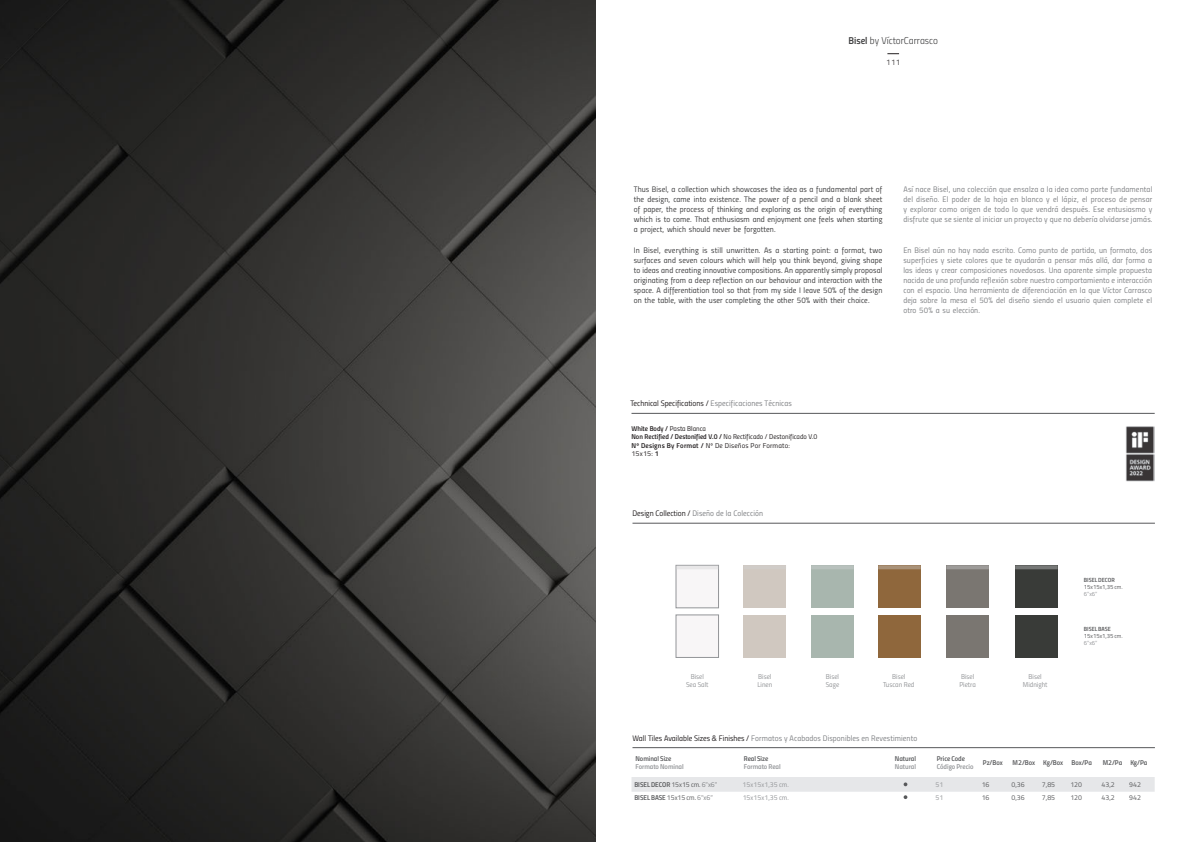
<style>
.page{position:relative;width:1191px;height:842px;background:#fff}
.page>*{position:absolute;margin:0;border:0;box-sizing:border-box;transform-origin:0 0}
.t1{font:10px "Titillium Light Upright";color:#3e3e3f}
.t2{font:8px/10px "Titillium Regular Upright";letter-spacing:.01em;color:#808285;text-align:justify}
.t3{font:8px/10px "Titillium Regular Upright";letter-spacing:.01em;color:#3e3e3f;text-align:justify}
.t4{font:8px "Titillium Regular Upright";letter-spacing:.01em;color:#231f20}
.t5{font:8px "Titillium Light Upright";color:#231f20}
.t6{font:7px "Titillium Semibold Upright";letter-spacing:-.005em;color:#57585a}
.t7{font:7px "Titillium Regular Upright";color:#939598}
.t8{font:7px "Titillium Regular Upright";color:#231f20}
.t9{font:7px "Titillium Semibold Upright";letter-spacing:-.005em;color:#939598}
.t10{font:7px "Titillium Regular Upright";letter-spacing:.025em;color:#231f20;scale:1.04 1}
.t11{font:7px "Titillium Regular Upright";color:#57585a}
.t12{font:7px "Titillium Regular Upright";color:#231f20;scale:1.04 1}
.t13{font:6px "Titillium Regular Upright";letter-spacing:-.005em;color:#57585a}
.t14{font:6px "Titillium Semibold Upright";letter-spacing:-.005em;color:#57585a}
.t15{font:6px "Titillium Regular Upright";color:#939598}
.s1{font-family:"Titillium Semibold Upright"}
.s2{color:#808285}
.s3{color:#231f20}
.s4{font-family:"Titillium Regular Upright"}
.s5{font-family:"Titillium Regular Upright";color:#808285}
</style>
<div class="page">
<svg style="left:887px;top:54px;width:12px;height:1px"></svg>
<hr style="left:631px;top:413px;width:523px;height:1px;background:#57585a">
<div style="left:676px;top:615px;width:42px;height:42px;background:#f8f6f7;border:1px solid #939598"></div>
<div style="left:743px;top:615px;width:43px;height:42px;background:#d0c8c0"></div>
<div style="left:811px;top:615px;width:42px;height:42px;background:#a8b6ae"></div>
<div style="left:878px;top:615px;width:42px;height:42px;background:#8f673c"></div>
<div style="left:946px;top:615px;width:43px;height:42px;background:#7a7671"></div>
<div style="left:1015px;top:615px;width:42px;height:42px;background:#393b38"></div>
<div style="left:676px;top:565px;width:42px;height:43px;background:#f8f6f7;border:1px solid #939598"></div>
<div style="left:743px;top:565px;width:43px;height:43px;background:#d0c8c0"></div>
<div style="left:811px;top:565px;width:42px;height:43px;background:#a8b6ae"></div>
<div style="left:878px;top:565px;width:42px;height:43px;background:#8f673c"></div>
<div style="left:946px;top:565px;width:43px;height:43px;background:#7a7671"></div>
<div style="left:1015px;top:565px;width:42px;height:43px;background:#393b38"></div>
<svg style="left:676px;top:565px;width:42px;height:4px"></svg>
<hr style="left:743px;top:565px;width:43px;height:4px;background:#d0ccc8">
<hr style="left:811px;top:565px;width:42px;height:4px;background:#b8c1bd">
<svg style="left:878px;top:565px;width:42px;height:4px"></svg>
<svg style="left:946px;top:565px;width:43px;height:4px"></svg>
<svg style="left:1015px;top:565px;width:42px;height:4px"></svg>
<hr style="left:632px;top:747px;width:523px;height:1px;background:#57585a">
<svg style="left:631px;top:777px;width:523px;height:22px"></svg>
<hr style="left:632px;top:523px;width:523px;height:1px;background:#57585a">
<img style="left:1126px;top:426px;width:28px;height:55px">
<img style="left:0;top:0;width:595px;height:842px">
<p class="t1" style="left:848px;top:33px;width:91px"><span class="s1">Bisel</span> by VíctorCarrasco</p>
<p class="t5" style="left:886px;top:56px;width:16px">111</p>
<p class="t3" style="left:634px;top:183px;width:250px">Thus Bisel, a collection which showcases the idea as a fundamental part of the design, came into existence. The power of a pencil and a blank sheet of paper, the process of thinking and exploring as the origin of everything which is to come. That enthusiasm and enjoyment one feels when starting a project, which should never be forgotten.</p>
<p class="t2" style="left:903px;top:183px;width:250px">Así nace Bisel, una colección que ensalza a la idea como parte fundamental del diseño. El poder de la hoja en blanco y el lápiz, el proceso de pensar y explorar como origen de todo lo que vendrá después. Ese entusiasmo y disfrute que se siente al iniciar un proyecto y que no debería olvidarse jamás.</p>
<p class="t3" style="left:634px;top:245px;width:250px">In Bisel, everything is still unwritten. As a starting point: a format, two surfaces and seven colours which will help you think beyond, giving shape to ideas and creating innovative compositions. An apparently simply proposal originating from a deep reflection on our behaviour and interaction with the space. A differentiation tool so that from my side I leave 50% of the design on the table, with the user completing the other 50% with their choice.</p>
<p class="t2" style="left:903px;top:245px;width:250px">En Bisel aún no hay nada escrito. Como punto de partida, un formato, dos superficies y siete colores que te ayudarán a pensar más allá, dar forma a las ideas y crear composiciones novedosas. Una aparente simple propuesta nacida de una profunda reflexión sobre nuestro comportamiento e interacción con el espacio. Una herramienta de diferenciación en la que Víctor Carrasco deja sobre la mesa el 50% del diseño siendo el usuario quien complete el otro 50% a su elección.</p>
<p class="t4" style="left:630px;top:397px;width:163px">Technical Specifications / <span class="s2">Especificaciones Técnicas</span></p>
<p class="t8" style="left:631px;top:423px;width:76px"><span class="s1">White Body /</span> Pasta Blanca</p>
<p class="t8" style="left:631px;top:432px;width:187px"><span class="s1">Non Rectified / Destonified V.0 /</span> No Rectificado / Destonificado V.0</p>
<p class="t10" style="left:631px;top:440px;width:154px"><span class="s1">Nº Designs By Format /</span> Nº De Diseños Por Formato:</p>
<p class="t12" style="left:631px;top:448px;width:28px">15x15: <span class="s1">1</span></p>
<p class="t2" style="left:632px;top:508px;width:132px"><span class="s3">Design Collection /</span> Diseño de la Colección</p>
<p class="t14" style="left:1084px;top:575px;width:32px">BISEL DECOR</p>
<p class="t13" style="left:1084px;top:582px;width:40px">15x15x1,35 cm.</p>
<p class="t15" style="left:1084px;top:589px;width:15px">6”x6”</p>
<p class="t14" style="left:1084px;top:625px;width:28px">BISEL BASE</p>
<p class="t13" style="left:1084px;top:632px;width:40px">15x15x1,35 cm.</p>
<p class="t15" style="left:1084px;top:639px;width:15px">6”x6”</p>
<p class="t7" style="left:690px;top:671px;width:15px">Bisel</p>
<p class="t7" style="left:686px;top:680px;width:24px">Sea Salt</p>
<p class="t7" style="left:758px;top:671px;width:15px">Bisel</p>
<p class="t7" style="left:757px;top:680px;width:16px">Linen</p>
<p class="t7" style="left:826px;top:671px;width:15px">Bisel</p>
<p class="t7" style="left:825px;top:680px;width:15px">Sage</p>
<p class="t7" style="left:892px;top:671px;width:15px">Bisel</p>
<p class="t7" style="left:883px;top:680px;width:33px">Tuscan Red</p>
<p class="t7" style="left:961px;top:671px;width:15px">Bisel</p>
<p class="t7" style="left:959px;top:680px;width:18px">Pietra</p>
<p class="t7" style="left:1028px;top:671px;width:15px">Bisel</p>
<p class="t7" style="left:1023px;top:680px;width:26px">Midnight</p>
<p class="t2" style="left:632px;top:733px;width:286px"><span class="s3">Wall Tiles Available Sizes &amp; Finishes /</span> Formatos y Acabados Disponibles en Revestimiento</p>
<p class="t6" style="left:635px;top:753px;width:37px">Nominal Size</p>
<p class="t9" style="left:635px;top:761px;width:50px">Formato Nominal</p>
<p class="t6" style="left:895px;top:753px;width:23px">Natural</p>
<p class="t9" style="left:895px;top:761px;width:23px">Natural</p>
<p class="t6" style="left:744px;top:753px;width:26px">Real Size</p>
<p class="t9" style="left:744px;top:761px;width:38px">Formato Real</p>
<p class="t6" style="left:936px;top:753px;width:30px">Price Code</p>
<p class="t9" style="left:936px;top:761px;width:38px">Código Precio</p>
<p class="t6" style="left:983px;top:757px;width:21px">Pz/Box</p>
<p class="t6" style="left:1012px;top:757px;width:24px">M2/Box</p>
<p class="t6" style="left:1043px;top:757px;width:22px">Kg/Box</p>
<p class="t6" style="left:1071px;top:757px;width:22px">Box/Pa</p>
<p class="t6" style="left:1102px;top:757px;width:21px">M2/Pa</p>
<p class="t6" style="left:1130px;top:757px;width:19px">Kg/Pa</p>
<p class="t6" style="left:634px;top:779px;width:85px">BISEL DECOR <span class="s4">15x15 cm.</span> <span class="s5">6”x6”</span></p>
<p class="t7" style="left:742px;top:779px;width:48px">15x15x1,35 cm.</p>
<p class="t7" style="left:935px;top:779px;width:9px">51</p>
<p class="t11" style="left:981px;top:779px;width:9px">16</p>
<p class="t11" style="left:1011px;top:779px;width:15px">0,36</p>
<p class="t11" style="left:1042px;top:779px;width:15px">7,85</p>
<p class="t11" style="left:1070px;top:779px;width:13px">120</p>
<p class="t11" style="left:1101px;top:779px;width:15px">43,2</p>
<p class="t11" style="left:1129px;top:779px;width:13px">942</p>
<p class="t6" style="left:634px;top:792px;width:80px">BISEL BASE <span class="s4">15x15 cm.</span> <span class="s5">6”x6”</span></p>
<p class="t7" style="left:742px;top:792px;width:48px">15x15x1,35 cm.</p>
<p class="t7" style="left:935px;top:792px;width:9px">51</p>
<p class="t11" style="left:981px;top:792px;width:9px">16</p>
<p class="t11" style="left:1011px;top:792px;width:15px">0,36</p>
<p class="t11" style="left:1042px;top:792px;width:15px">7,85</p>
<p class="t11" style="left:1070px;top:792px;width:13px">120</p>
<p class="t11" style="left:1101px;top:792px;width:15px">43,2</p>
<p class="t11" style="left:1129px;top:792px;width:13px">942</p>
</div>
